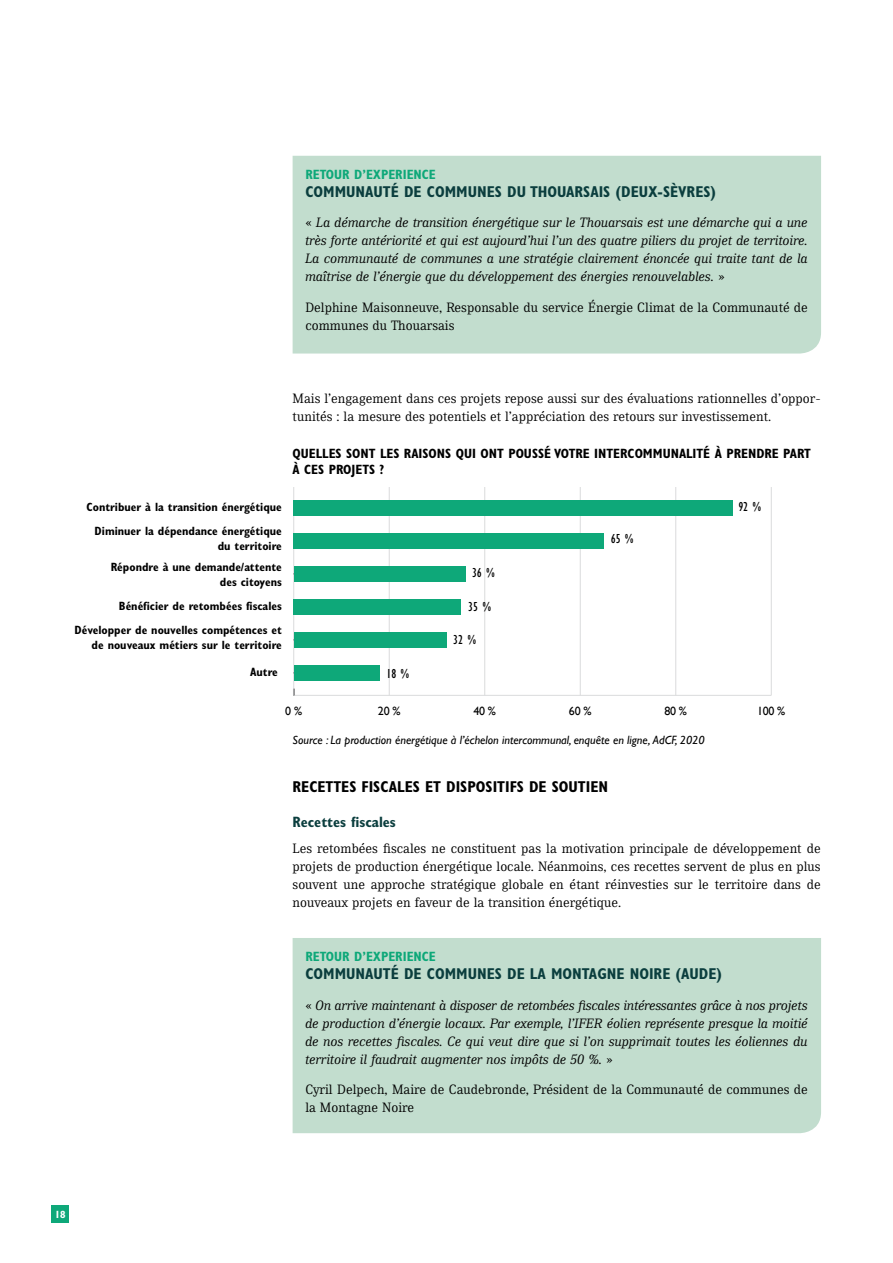
<style>
.page{position:relative;width:893px;height:1263px;background:#fff}
.page>*{position:absolute;margin:0;border:0;box-sizing:border-box;transform-origin:0 0}
.t1{font:700 condensed 15.75px "Gill Sans";color:#0b3e3e}
.t2{font:700 condensed 15.75px "Gill Sans";color:#000}
.t3{font:700 condensed 15px "Gill Sans";color:#0b3e3e}
.t4{font:13.5px/18px "Skopex Serif";color:#000}
.t5{font:italic 13.5px/18px "Skopex Serif";color:#000;text-align:justify}
.t6{font:700 condensed 13.5px/16.2px "Gill Sans";color:#000}
.t7{font:700 condensed 13.5px "Gill Sans";color:#0ea879}
.t8{font:condensed 13.5px "Gill Sans";color:#000}
.t9{font:700 condensed 12px/24.3px "Gill Sans";color:#000;text-align:right}
.t10{font:italic 12px "Gill Sans";color:#000}
.t11{font:12px "Gill Sans";letter-spacing:-.025em;color:#000}
.t12{font:700 condensed 10.5px "Gill Sans";color:#fff}
.s1{font-style:normal}
</style>
<div class="page">
<div style="left:293px;top:156px;width:528px;height:198px;background:#c2ddce"></div>
<hr style="left:294px;top:695px;width:477px;height:1px;background:#dadbdc">
<hr style="left:389px;top:488px;width:1px;height:207px;background:#dadbdc">
<hr style="left:484px;top:488px;width:1px;height:207px;background:#dadbdc">
<hr style="left:580px;top:488px;width:1px;height:207px;background:#dadbdc">
<hr style="left:675px;top:488px;width:1px;height:207px;background:#dadbdc">
<hr style="left:771px;top:488px;width:1px;height:207px;background:#dadbdc">
<hr style="left:293px;top:488px;width:1px;height:207px;background:#dadbdc">
<div style="left:294px;top:500px;width:439px;height:16px;background:#0ea879"></div>
<div style="left:294px;top:533px;width:310px;height:16px;background:#0ea879"></div>
<div style="left:294px;top:566px;width:172px;height:16px;background:#0ea879"></div>
<div style="left:294px;top:599px;width:167px;height:16px;background:#0ea879"></div>
<div style="left:294px;top:632px;width:153px;height:16px;background:#0ea879"></div>
<div style="left:294px;top:665px;width:86px;height:16px;background:#0ea879"></div>
<div style="left:293px;top:938px;width:528px;height:195px;background:#c2ddce"></div>
<div style="left:52px;top:1205px;width:17px;height:17px;background:#0ea879"></div>
<p class="t7" style="left:305px;top:166px;width:110px">RETOUR D’EXPERIENCE</p>
<p class="t1" style="left:305px;top:182px;width:412px">Communauté de communes du Thouarsais (Deux-Sèvres)</p>
<p class="t5" style="left:305px;top:214px;width:504px"><span class="s1">«</span> La démarche de transition énergétique sur le Thouarsais est une démarche qui a une très forte antériorité et qui est aujourd’hui l’un des quatre piliers du projet de territoire.<br>La communauté de communes a une stratégie clairement énoncée qui traite tant de la maîtrise de l’énergie que du développement des énergies renouvelables. <span class="s1">»</span></p>
<p class="t4" style="left:305px;top:298px;width:504px">Delphine Maisonneuve, Responsable du service Énergie Climat de la Communauté de communes du Thouarsais</p>
<p class="t9" style="left:87px;top:495px;width:197px">Contribuer à la transition énergétique<br>Diminuer la dépendance énergétique</p>
<p class="t9" style="left:111px;top:535px;width:173px;line-height:21.6px">du territoire<br>Répondre à une demande/attente</p>
<p class="t9" style="left:75px;top:569px;width:209px">des citoyens<br>Bénéficier de retombées fiscales<br>Développer de nouvelles compétences et</p>
<p class="t9" style="left:92px;top:632px;width:192px">de nouveaux métiers sur le territoire</p>
<p class="t9" style="left:250px;top:660px;width:29px">Autre</p>
<p class="t4" style="left:293px;top:389px;width:530px">Mais l’engagement dans ces projets repose aussi sur des évaluations rationnelles d’oppor&shy;tunités : la mesure des potentiels et l’appréciation des retours sur investissement.</p>
<p class="t6" style="left:293px;top:445px;width:512px">Quelles sont les raisons qui ont poussé votre intercommunalité à prendre part à ces projets ?</p>
<p class="t8" style="left:387px;top:666px;width:24px">18 %</p>
<p class="t8" style="left:472px;top:565px;width:24px">36 %</p>
<p class="t8" style="left:468px;top:599px;width:24px">35 %</p>
<p class="t8" style="left:453px;top:632px;width:24px">32 %</p>
<p class="t8" style="left:611px;top:532px;width:24px">65 %</p>
<p class="t8" style="left:738px;top:499px;width:24px">92 %</p>
<p class="t11" style="left:285px;top:704px;width:18px">0 %</p>
<p class="t11" style="left:378px;top:704px;width:24px">20 %</p>
<p class="t11" style="left:473px;top:704px;width:24px">40 %</p>
<p class="t11" style="left:569px;top:704px;width:24px">60 %</p>
<p class="t11" style="left:664px;top:704px;width:24px">80 %</p>
<p class="t11" style="left:757px;top:704px;width:30px">100 %</p>
<p class="t10" style="left:293px;top:733px;width:414px">Source : La production énergétique à l’échelon intercommunal, enquête en ligne, AdCF, 2020</p>
<p class="t2" style="left:293px;top:777px;width:148px">Recettes fiscales etdi</p>
<p class="t2" style="left:460px;top:777px;width:149px">spositifs de soutien</p>
<p class="t3" style="left:293px;top:813px;width:105px">Recettes fiscales</p>
<p class="t4" style="left:293px;top:839px;width:530px;text-align:justify">Les retombées fiscales ne constituent pas la motivation principale de développement de projets de production énergétique locale. Néanmoins, ces recettes servent de plus en plus souvent une approche stratégique globale en étant réinvesties sur le territoire dans de nouveaux projets en faveur de la transition énergétique.</p>
<p class="t7" style="left:305px;top:948px;width:110px">RETOUR D’EXPERIENCE</p>
<p class="t1" style="left:305px;top:964px;width:334px">Communauté de communes de la Montagne Noir</p>
<p class="t1" style="left:662px;top:964px;width:61px">e (Aude)</p>
<p class="t5" style="left:305px;top:996px;width:504px"><span class="s1">«</span> On arrive maintenant à disposer de retombées fiscales intéressantes grâce à nos projets de production d’énergie locaux. Par exemple, l’IFER éolien représente presque la moitié de nos recettes fiscales. Ce qui veut dire que si l’on supprimait toutes les éoliennes du territoire il faudrait augmenter nos impôts de 50 %. <span class="s1">»</span></p>
<p class="t4" style="left:305px;top:1081px;width:504px">Cyril Delpech, Maire de Caudebronde, Président de la Communauté de communes de la Montagne Noire</p>
<p class="t12" style="left:55px;top:1208px;width:12px">18</p>
</div>
